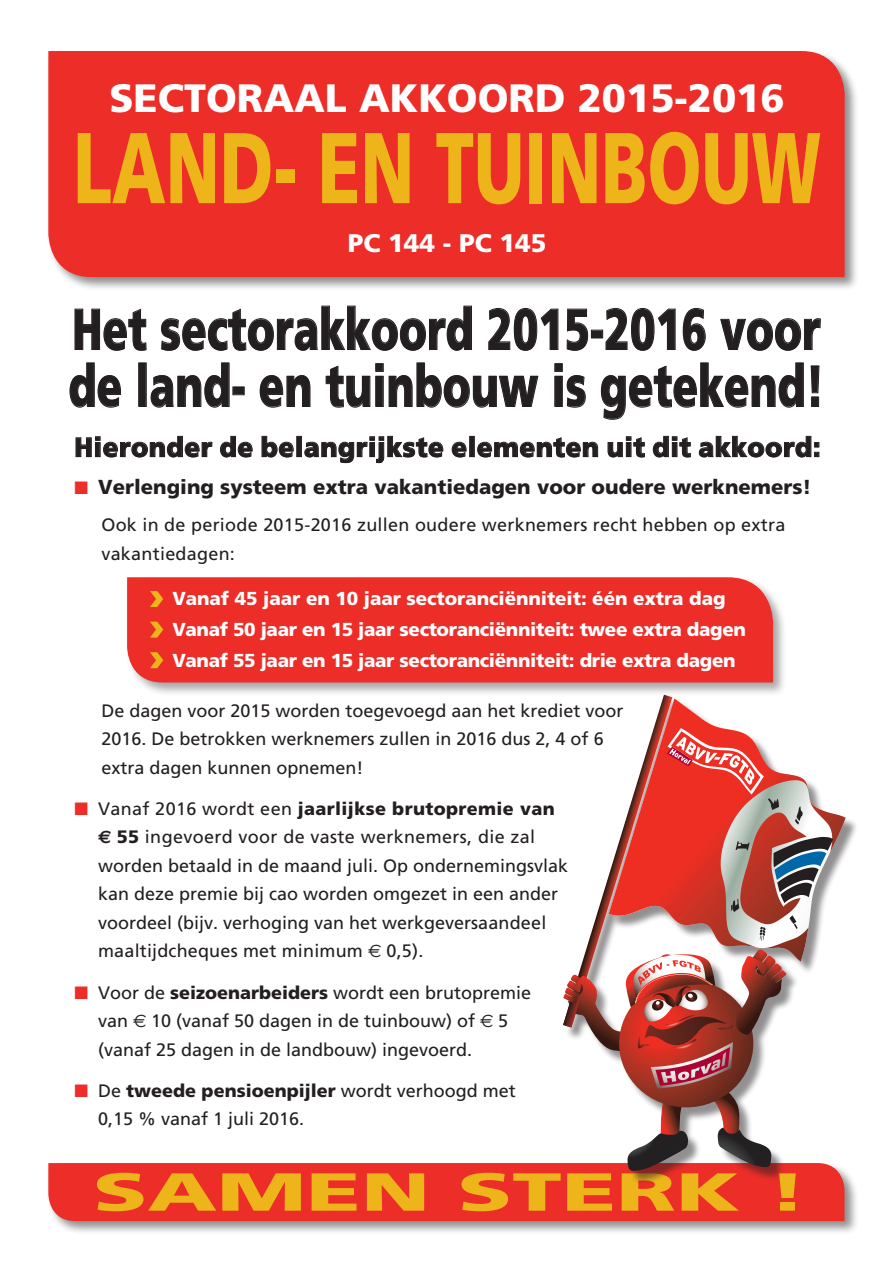
<style>
.page{position:relative;width:893px;height:1263px;background:#fff}
.page>*{position:absolute;margin:0;border:0;box-sizing:border-box;transform-origin:0 0}
.t1{font:900 100.5px "Frutiger";color:#eeb51a;scale:.69 1}
.t2{font:900 57.9px/57px "Frutiger";letter-spacing:.01em;color:#231f20;scale:.72 1}
.t3{font:900 53.4px "Frutiger";color:#eeb51a;scale:1.67 1}
.t4{font:900 39.6px "Frutiger";color:#fff}
.t5{font:900 27px "Frutiger";letter-spacing:.025em;color:#231f20;scale:.95 1}
.t6{font:900 25.5px "Frutiger";color:#fff}
.t7{font:900 20.25px "Frutiger";color:#231f20}
.t8{font:900 18.75px "Frutiger";letter-spacing:-.02em;color:#fff}
.t9{font:18px/28.5px "Frutiger";color:#231f20}
.s1{color:#ec2d28}
.s2{font-weight:900}
.s3{font-family:"Euro Sans";font-weight:700}
.s4{font-family:"Euro Sans"}
</style>
<div class="page">
<div style="left:125px;top:575px;width:662px;height:121px;background:#231f20;opacity:.4"></div>
<div style="left:127px;top:577px;width:646px;height:105px;background:#ec2d28"></div>
<svg style="left:76px;top:436px;width:136px;height:21px"></svg>
<svg style="left:220px;top:436px;width:32px;height:21px"></svg>
<svg style="left:262px;top:436px;width:32px;height:21px"></svg>
<div style="left:297px;top:436px;width:5px;height:21px;border:1px solid #231f20"></div>
<svg style="left:305px;top:436px;width:138px;height:27px"></svg>
<svg style="left:452px;top:442px;width:14px;height:15px"></svg>
<svg style="left:477px;top:437px;width:121px;height:20px"></svg>
<svg style="left:608px;top:436px;width:37px;height:21px"></svg>
<svg style="left:653px;top:436px;width:38px;height:21px"></svg>
<svg style="left:699px;top:436px;width:120px;height:21px"></svg>
<div style="left:46px;top:49px;width:813px;height:242px;background:#231f20;opacity:.5"></div>
<div style="left:48px;top:51px;width:797px;height:226px;background:#ec2d28"></div>
<div style="left:46px;top:1161px;width:813px;height:74px;background:#231f20;opacity:.5"></div>
<div style="left:48px;top:1163px;width:796px;height:58px;background:#ec2d28"></div>
<svg style="left:75px;top:309px;width:71px;height:42px"></svg>
<svg style="left:161px;top:306px;width:311px;height:45px"></svg>
<svg style="left:488px;top:308px;width:70px;height:43px"></svg>
<svg style="left:567px;top:309px;width:21px;height:42px"></svg>
<div style="left:591px;top:330px;width:12px;height:8px;border:1px solid #231f20"></div>
<svg style="left:606px;top:308px;width:70px;height:43px"></svg>
<svg style="left:683px;top:308px;width:23px;height:43px"></svg>
<svg style="left:720px;top:318px;width:101px;height:33px"></svg>
<svg style="left:70px;top:363px;width:51px;height:45px"></svg>
<svg style="left:151px;top:363px;width:79px;height:45px"></svg>
<div style="left:233px;top:387px;width:11px;height:8px;border:1px solid #231f20"></div>
<svg style="left:260px;top:375px;width:50px;height:33px"></svg>
<svg style="left:326px;top:363px;width:212px;height:45px"></svg>
<svg style="left:554px;top:363px;width:32px;height:45px"></svg>
<svg style="left:601px;top:363px;width:203px;height:57px"></svg>
<svg style="left:811px;top:366px;width:8px;height:41px"></svg>
<div style="left:565px;top:697px;width:294px;height:488px;background:#231f20;opacity:.5"></div>
<svg style="left:563px;top:695px;width:283px;height:477px"></svg>
<svg style="left:147px;top:588px;width:18px;height:20px"></svg>
<svg style="left:147px;top:619px;width:18px;height:20px"></svg>
<svg style="left:147px;top:649px;width:18px;height:21px"></svg>
<p class="t4" style="left:109px;top:74px;width:677px">SECTORAAL AKKOORD 2015-2016</p>
<p class="t1" style="left:73px;top:107px;width:1085px">LAND- EN TUINBOUW</p>
<p class="t6" style="left:348px;top:228px;width:200px">PC 144 - PC 145</p>
<p class="t2" style="left:69px;top:301px;width:1051px">Het sectorakkoord 2015-2016 voor de land- en tuinbouw is getekend!</p>
<p class="t5" style="left:74px;top:431px;width:787px">Hieronder de belangrijkste elementen uit dit akkoord:</p>
<p class="t7" style="left:74px;top:475px;width:739px"><span class="s1">■</span> Verlenging systeem extra vakantiedagen voor oudere werknemers!</p>
<p class="t9" style="left:101px;top:511px;width:685px">Ook in de periode 2015-2016 zullen oudere werknemers recht hebben op extra vakantiedagen:</p>
<p class="t8" style="left:172px;top:588px;width:555px">Vanaf 45 jaar en 10 jaar sectoranciënniteit: één extra dag</p>
<p class="t8" style="left:172px;top:618px;width:575px">Vanaf 50 jaar en 15 jaar sectoranciënniteit: twee extra dagen</p>
<p class="t8" style="left:172px;top:649px;width:565px">Vanaf 55 jaar en 15 jaar sectoranciënniteit: drie extra dagen</p>
<p class="t9" style="left:101px;top:696px;width:524px">De dagen voor 2015 worden toegevoegd aan het krediet voor<br>2016. De betrokken werknemers zullen in 2016 dus 2, 4 of 6 extra dagen kunnen opnemen!</p>
<p class="t9" style="left:98px;top:794px;width:472px;text-indent:-24px"><span class="s1">■</span> Vanaf 2016 wordt een <span class="s2">jaarlijkse brutopremie van </span><span class="s3">€</span> <span class="s2">55</span> ingevoerd voor de vaste werknemers, die zal worden betaald in de maand juli. Op ondernemingsvlak kan deze premie bij cao worden omgezet in een ander voordeel (bijv. verhoging van het werkgeversaandeel maaltijdcheques met minimum <span class="s4">€</span> 0,5).</p>
<p class="t9" style="left:98px;top:978px;width:435px;text-indent:-24px"><span class="s1">■</span> Voor de <span class="s2">seizoenarbeiders</span> wordt een brutopremie van <span class="s4">€</span> 10 (vanaf 50 dagen in de tuinbouw) of <span class="s4">€</span> 5 (vanaf 25 dagen in de landbouw) ingevoerd.</p>
<p class="t9" style="left:98px;top:1076px;width:419px;text-indent:-24px"><span class="s1">■</span> De <span class="s2">tweede pensioenpijler</span> wordt verhoogd met<br>0,15 % vanaf 1 juli 2016.</p>
<p class="t3" style="left:93px;top:1160px;width:429px">SAMEN STERK !</p>
</div>
